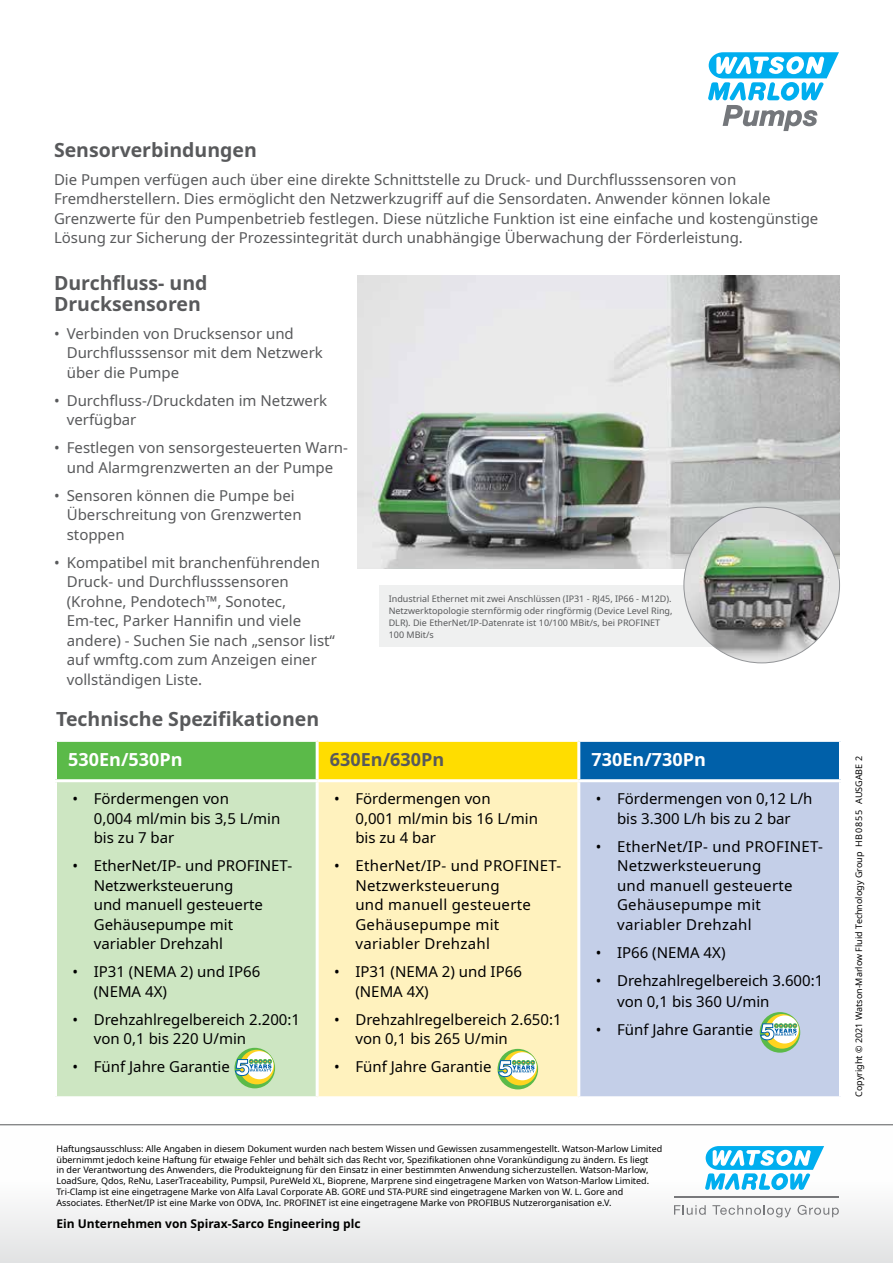
<style>
.page{position:relative;width:893px;height:1263px;background:#fff}
.page>*{position:absolute;margin:0;border:0;box-sizing:border-box;transform-origin:0 0}
.t1{font:700 19.5px/21px "Noto Sans";color:#58595b}
.t2{font:700 18px "Noto Sans";color:#fff}
.t3{font:700 18px "Noto Sans";color:#58595b}
.t4{font:15px/19.5px "Noto Sans";color:#58595b}
.t5{font:15px/19.5px "Noto Sans";color:#000}
.t6{font:15px/19.5px "Noto Sans";letter-spacing:.02em;color:#000}
.t7{font:700 12px "Noto Sans";color:#000}
.t8{font:9px/10.8px "Noto Sans";color:#000}
.t9{font:9px/12px "Noto Sans";color:#58595b}
</style>
<div class="page">
<div style="left:379px;top:586px;width:344px;height:61px;background:#eff0f0"></div>
<div style="left:0;top:1121px;width:893px;height:142px;background:linear-gradient(to bottom,#fff,#e8e8e9)"></div>
<img style="left:357px;top:276px;width:482px;height:292px">
<div style="left:56px;top:740px;width:261px;height:41px;background:#5bba49"></div>
<div style="left:317px;top:740px;width:262px;height:41px;background:#fd0"></div>
<div style="left:579px;top:740px;width:261px;height:41px;background:#0060a9"></div>
<div style="left:56px;top:781px;width:261px;height:317px;background:#cde6c2"></div>
<div style="left:317px;top:781px;width:262px;height:317px;background:#fff2be"></div>
<div style="left:579px;top:781px;width:261px;height:317px;background:#c4cfe8"></div>
<hr style="left:54px;top:739px;width:263px;height:3px;background:#fff">
<hr style="left:54px;top:742px;width:3px;height:37px;background:#fff">
<hr style="left:317px;top:739px;width:262px;height:3px;background:#fff">
<hr style="left:316px;top:742px;width:3px;height:37px;background:#fff">
<hr style="left:579px;top:739px;width:263px;height:3px;background:#fff">
<hr style="left:577px;top:742px;width:3px;height:37px;background:#fff">
<hr style="left:839px;top:742px;width:3px;height:37px;background:#fff">
<hr style="left:54px;top:779px;width:263px;height:3px;background:#fff">
<hr style="left:54px;top:782px;width:3px;height:314px;background:#fff">
<hr style="left:317px;top:779px;width:262px;height:3px;background:#fff">
<hr style="left:316px;top:782px;width:3px;height:314px;background:#fff">
<hr style="left:579px;top:779px;width:263px;height:3px;background:#fff">
<hr style="left:577px;top:782px;width:3px;height:314px;background:#fff">
<hr style="left:839px;top:782px;width:3px;height:314px;background:#fff">
<hr style="left:54px;top:1096px;width:263px;height:3px;background:#fff">
<hr style="left:317px;top:1096px;width:262px;height:3px;background:#fff">
<hr style="left:579px;top:1096px;width:263px;height:3px;background:#fff">
<svg style="left:234px;top:1048px;width:41px;height:40px"></svg>
<svg style="left:240px;top:1050px;width:34px;height:34px"></svg>
<div style="left:245px;top:1051px;width:28px;height:28px;background:#fff;border-radius:50%"></div>
<svg style="left:235px;top:1059px;width:37px;height:17px"></svg>
<svg style="left:497px;top:1049px;width:41px;height:40px"></svg>
<svg style="left:502px;top:1051px;width:35px;height:34px"></svg>
<div style="left:508px;top:1052px;width:28px;height:28px;background:#fff;border-radius:50%"></div>
<svg style="left:498px;top:1060px;width:37px;height:17px"></svg>
<svg style="left:760px;top:1012px;width:40px;height:41px"></svg>
<svg style="left:765px;top:1014px;width:34px;height:35px"></svg>
<div style="left:771px;top:1015px;width:28px;height:28px;background:#fff;border-radius:50%"></div>
<svg style="left:760px;top:1023px;width:37px;height:17px"></svg>
<hr style="left:0;top:1124px;width:893px;height:1px;background:#58595b">
<hr style="left:674px;top:1197px;width:165px;height:1px;background:#77787b">
<svg style="left:674px;top:1205px;width:32px;height:10px"></svg>
<svg style="left:712px;top:1205px;width:79px;height:12px"></svg>
<svg style="left:797px;top:1205px;width:42px;height:12px"></svg>
<svg style="left:705px;top:1146px;width:119px;height:44px"></svg>
<svg style="left:708px;top:52px;width:131px;height:79px"></svg>
<img style="left:684px;top:507px;width:155px;height:156px;border-radius:78px">
<h1 class="t1" style="left:54px;top:139px;width:204px">Sensorverbindungen</h1>
<p class="t4" style="left:54px;top:170px;width:766px">Die Pumpen verfügen auch über eine direkte Schnittstelle zu Druck- und Durchflusssensoren von Fremdherstellern. Dies ermöglicht den Netzwerkzugriff auf die Sensordaten. Anwender können lokale Grenzwerte für den Pumpenbetrieb festlegen. Diese nützliche Funktion ist eine einfache und kostengünstige Lösung zur Sicherung der Prozessintegrität durch unabhängige Überwachung der Förderleistung.</p>
<h1 class="t1" style="left:54px;top:273px;width:155px">Durchfluss- und<br>Drucksensoren</h1>
<p class="t4" style="left:67px;top:324px;width:258px;text-indent:-13px">• Verbinden von Drucksensor und<br>Durchflusssensor mit dem Netzwerk über die Pumpe</p>
<p class="t4" style="left:67px;top:391px;width:262px;text-indent:-13px">• Durchfluss-/Druckdaten im Netzwerk verfügbar</p>
<p class="t4" style="left:54px;top:438px;width:295px;text-align:center">• Festlegen von sensorgesteuerten Warn&shy;und Alarmgrenzwerten an der Pumpe</p>
<p class="t4" style="left:67px;top:486px;width:236px;text-indent:-13px">• Sensoren können die Pumpe bei<br>Überschreitung von Grenzwerten stoppen</p>
<p class="t4" style="left:67px;top:553px;width:270px;text-indent:-13px">• Kompatibel mit branchenführenden<br>Druck- und Durchflusssensoren (Krohne, Pendotech™, Sonotec,<br>Em-tec, Parker Hannifin und viele andere) - Suchen Sie nach „sensor list“ auf wmftg.com zum Anzeigen einer vollständigen Liste.</p>
<h1 class="t1" style="left:56px;top:709px;width:265px">Technische Spezifikationen</h1>
<p class="t9" style="left:389px;top:593px;width:285px">Industrial Ethernet mit zwei Anschlüssen (IP31 - RJ45, IP66 - M12D).<br>Netzwerktopologie sternförmig oder ringförmig (Device Level Ring, DLR). Die EtherNet/IP-Datenrate ist 10/100 MBit/s, bei PROFINET 100 MBit/s</p>
<p class="t2" style="left:68px;top:747px;width:116px">530En/530Pn</p>
<p class="t3" style="left:330px;top:747px;width:116px">630En/630Pn</p>
<p class="t2" style="left:592px;top:747px;width:116px">730En/730Pn</p>
<p class="t5" style="left:94px;top:789px;width:188px;text-indent:-21px">• Fördermengen von<br>0,004 ml/min bis 3,5 L/min bis zu 7 bar</p>
<p class="t5" style="left:94px;top:856px;width:200px;text-indent:-21px">• EtherNet/IP- und PROFINET-<br>Netzwerksteuerung<br>und manuell gesteuerte<br>Gehäusepumpe mit variabler Drehzahl</p>
<p class="t5" style="left:94px;top:962px;width:168px;text-indent:-21px">• IP31 (NEMA 2) und IP66 (NEMA 4X)</p>
<p class="t5" style="left:94px;top:1010px;width:208px;text-indent:-21px">• Drehzahlregelbereich 2.200:1 von 0,1 bis 220 U/min</p>
<p class="t5" style="left:73px;top:1057px;width:159px">• Fünf Jahre Garantie</p>
<p class="t5" style="left:355px;top:789px;width:184px;text-indent:-21px">• Fördermengen von<br>0,001 ml/min bis 16 L/min bis zu 4 bar</p>
<p class="t6" style="left:355px;top:856px;width:207px;text-indent:-21px">• EtherNet/IP- und PROFINET-<br>Netzwerksteuerung<br>und manuell gesteuerte<br>Gehäusepumpe mit variabler Drehzahl</p>
<p class="t5" style="left:355px;top:962px;width:168px;text-indent:-21px">• IP31 (NEMA 2) und IP66 (NEMA 4X)</p>
<p class="t5" style="left:355px;top:1010px;width:208px;text-indent:-21px">• Drehzahlregelbereich 2.650:1 von 0,1 bis 265 U/min</p>
<p class="t5" style="left:334px;top:1057px;width:159px">• Fünf Jahre Garantie</p>
<p class="t5" style="left:596px;top:789px;width:218px;text-align:center">• Fördermengen von 0,12 L/h bis 3.300 L/h bis zu 2 bar</p>
<p class="t6" style="left:617px;top:837px;width:207px;text-indent:-21px">• EtherNet/IP- und PROFINET-<br>Netzwerksteuerung<br>und manuell gesteuerte<br>Gehäusepumpe mit variabler Drehzahl</p>
<p class="t5" style="left:596px;top:943px;width:131px">• IP66 (NEMA 4X)</p>
<p class="t5" style="left:617px;top:970px;width:208px;line-height:21.6px;text-indent:-21px">• Drehzahlregelbereich 3.600:1 von 0,1 bis 360 U/min</p>
<p class="t5" style="left:596px;top:1020px;width:159px">• Fünf Jahre Garantie</p>
<p class="t8" style="left:56px;top:1143px;width:607px">Haftungsausschluss: Alle Angaben in diesem Dokument wurden nach bestem Wissen und Gewissen zusammengestellt. Watson-Marlow Limited übernimmt jedoch keine Haftung für etwaige Fehler und behält sich das Recht vor, Spezifikationen ohne Vorankündigung zu ändern. Es liegt<br>in der Verantwortung des Anwenders, die Produkteignung für den Einsatz in einer bestimmten Anwendung sicherzustellen. Watson‑Marlow, LoadSure, Qdos, ReNu, LaserTraceability, Pumpsil, PureWeld XL, Bioprene, Marprene sind eingetragene Marken von Watson‑Marlow Limited.<br>Tri‑Clamp ist eine eingetragene Marke von Alfa Laval Corporate AB. GORE und STA-PURE sind eingetragene Marken von W. L. Gore and Associates. EtherNet/IP ist eine Marke von ODVA, Inc. PROFINET ist eine eingetragene Marke von PROFIBUS Nutzerorganisation e.V.</p>
<p class="t7" style="left:56px;top:1215px;width:306px">Ein Unternehmen von Spirax-Sarco Engineering plc</p>
<p class="t8" style="left:853px;top:1097px;width:342px;rotate:-90deg">Copyright © 2021 Watson-Marlow Fluid Technology Group HB0855 AUSGABE 2</p>
</div>
